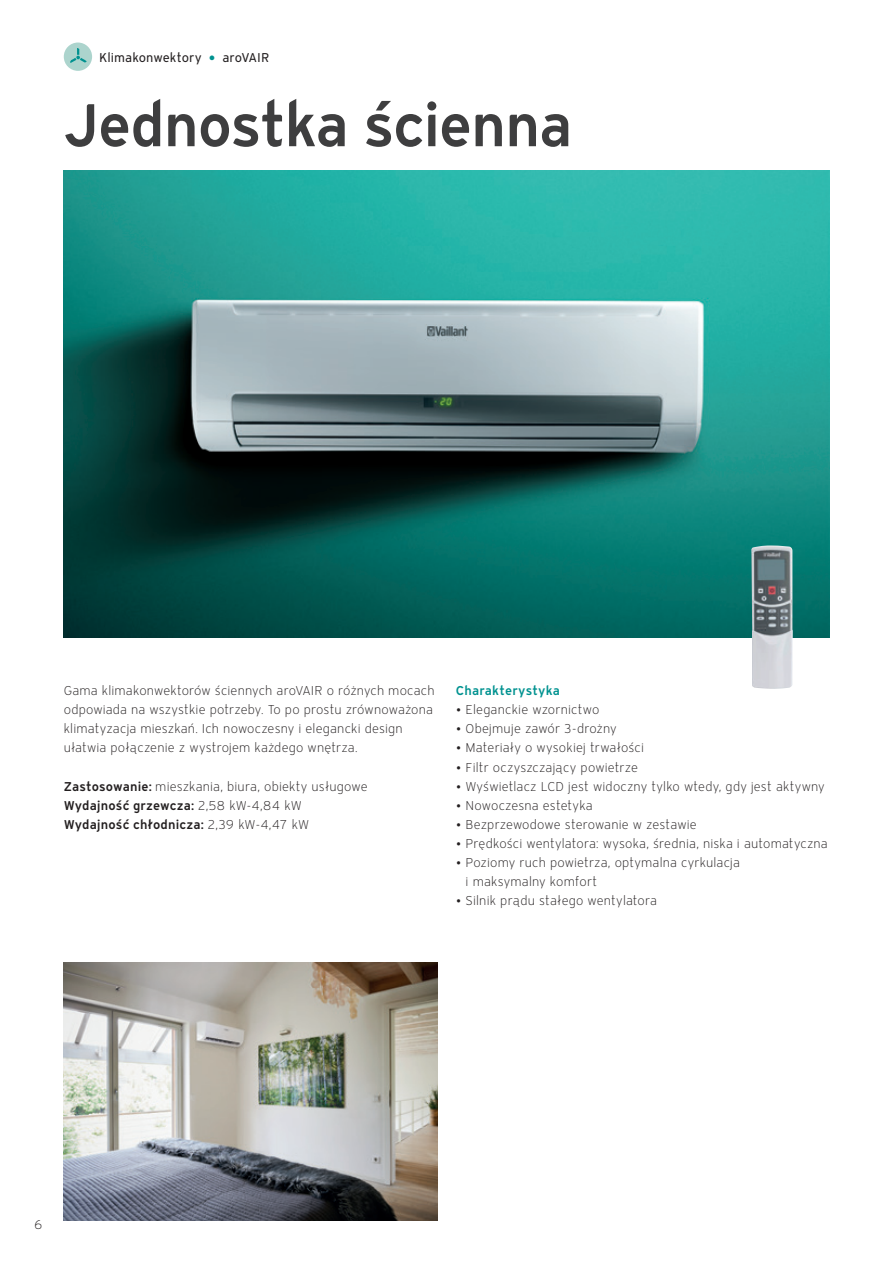
<style>
.page{position:relative;width:893px;height:1263px;background:#fff}
.page>*{position:absolute;margin:0;border:0;box-sizing:border-box;transform-origin:0 0}
.t1{font:600 60px "Vaillant 16";letter-spacing:-.025em;color:#3e3e3f}
.Grüner_Kasten{font:300 12.75px/19.2px "Vaillant 16";letter-spacing:.01em;color:#231f20}
.Grüner_Kasten-2{font:600 12.75px "Vaillant 16";letter-spacing:.015em;color:#231f20}
.t2{font:12.75px "Vaillant 16";color:#231f20}
._03_Subline_Grün_8_5{font:600 12.75px "Vaillant 16";letter-spacing:.01em;color:#009290}
.tekst{font:300 12.75px "Vaillant 16";color:#231f20}
.s1{color:#009290}
.s2{font-weight:600}
.s3{font-weight:300}
</style>
<div class="page">
<img style="left:64px;top:170px;width:765px;height:468px">
<img style="left:751px;top:545px;width:42px;height:144px">
<img style="left:64px;top:963px;width:373px;height:257px">
<div style="left:64px;top:43px;width:28px;height:28px;background:#acd4cd;border-radius:50%"></div>
<svg style="left:70px;top:48px;width:17px;height:15px"></svg>
<p class="t2" style="left:99px;top:49px;width:172px">Klimakonwektory <span class="s1">⬤</span> aroVAIR</p>
<p class="t1" style="left:64px;top:84px;width:510px">Jednostka ścienna</p>
<p class="Grüner_Kasten" style="left:64px;top:681px;width:372px">Gama klimakonwektorów ściennych aroVAIR o różnych mocach odpowiada na wszystkie potrzeby. To po prostu zrównoważona klimatyzacja mieszkań. Ich nowoczesny i elegancki design ułatwia połączenie z wystrojem każdego wnętrza.</p>
<p class="Grüner_Kasten" style="left:64px;top:776px;width:305px"><span class="s2">Zastosowanie:</span> mieszkania, biura, obiekty usługowe</p>
<p class="Grüner_Kasten-2" style="left:64px;top:797px;width:239px">Wydajność grzewcza: <span class="s3">2,58 kW-4,84 kW</span></p>
<p class="Grüner_Kasten-2" style="left:64px;top:816px;width:246px">Wydajność chłodnicza: <span class="s3">2,39 kW-4,47 kW</span></p>
<p class="_03_Subline_Grün_8_5" style="left:456px;top:682px;width:106px">Charakterystyka</p>
<p class="Grüner_Kasten" style="left:456px;top:700px;width:145px">• Eleganckie wzornictwo</p>
<p class="Grüner_Kasten" style="left:456px;top:719px;width:163px">• Obejmuje zawór 3-drożny</p>
<p class="Grüner_Kasten" style="left:456px;top:738px;width:190px">• Materiały o wysokiej trwałości</p>
<p class="Grüner_Kasten" style="left:456px;top:757px;width:184px">• Filtr oczyszczający powietrze</p>
<p class="Grüner_Kasten" style="left:456px;top:776px;width:371px">• Wyświetlacz LCD jest widoczny tylko wtedy, gdy jest aktywny</p>
<p class="Grüner_Kasten" style="left:456px;top:795px;width:138px">• Nowoczesna estetyka</p>
<p class="Grüner_Kasten" style="left:456px;top:815px;width:243px">• Bezprzewodowe sterowanie w zestawie</p>
<p class="Grüner_Kasten" style="left:456px;top:834px;width:373px">• Prędkości wentylatora: wysoka, średnia, niska i automatyczna</p>
<p class="Grüner_Kasten" style="left:466px;top:853px;width:276px;text-indent:-10px">• Poziomy ruch powietrza, optymalna cyrkulacja i maksymalny komfort</p>
<p class="Grüner_Kasten" style="left:456px;top:891px;width:203px">• Silnik prądu stałego wentylatora</p>
<p class="tekst" style="left:34px;top:1216px;width:10px">6</p>
</div>
